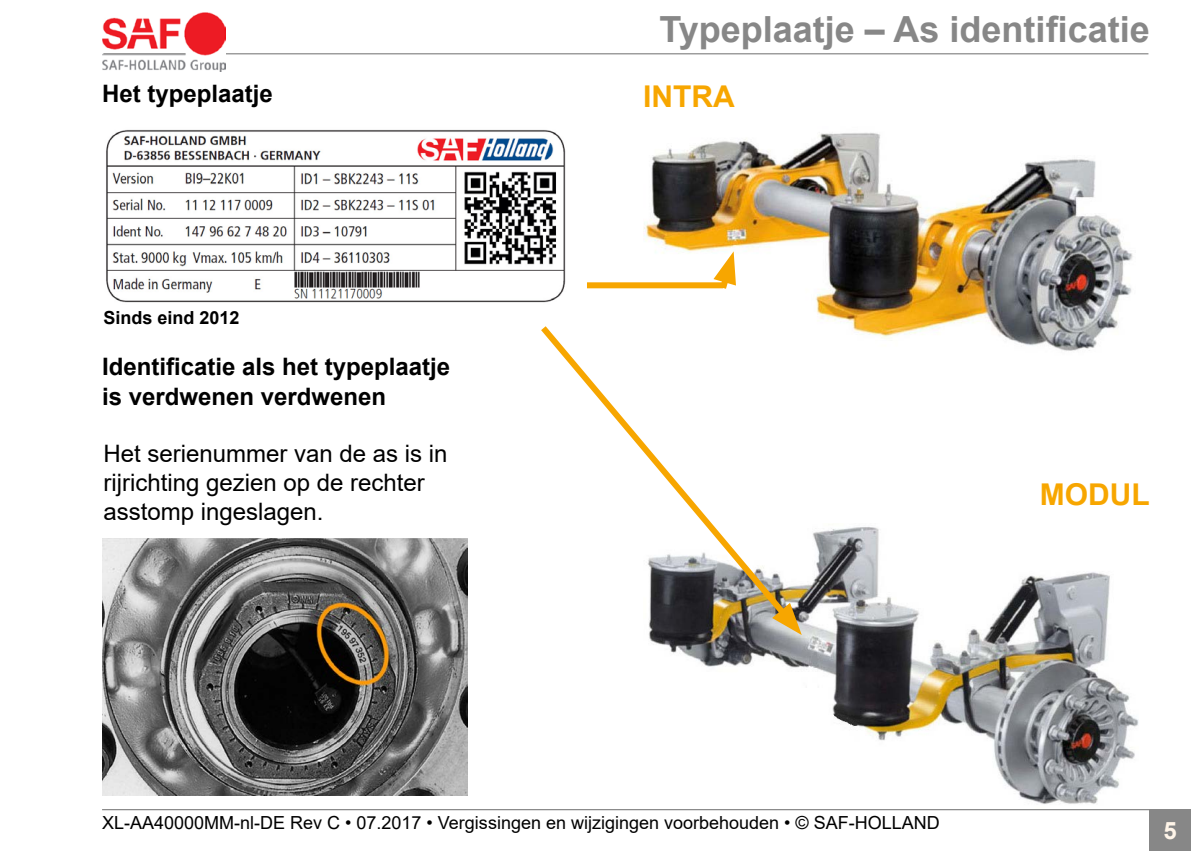
<style>
.page{position:relative;width:1191px;height:851px;background:#fff}
.page>*{position:absolute;margin:0;border:0;box-sizing:border-box;transform-origin:0 0}
.Ueberschrift_1_recht{font:700 36px "Arial";color:#878787}
.Ueberschrift_Orange{font:700 30px "Arial";color:#f7a600}
.Standard_Schrift_8{font:24px/28.8px "Arial";color:#000}
.Ueberschrift_2{font:700 24px/30px "Arial";color:#000}
.t1{font:700 24px "Arial";color:#fff5e9}
.t2{font:18px "Arial";color:#000}
.Standard_Schrift_6{font:700 18px "Arial";color:#000}
</style>
<div class="page">
<hr style="left:225px;top:53px;width:923px;height:1px;background:#878787">
<img style="left:102px;top:13px;width:123px;height:58px">
<hr style="left:103px;top:53px;width:83px;height:1px;background:#878787">
<hr style="left:102px;top:808px;width:1089px;height:2px;background:#878787">
<div style="left:1149px;top:808px;width:42px;height:42px;background:#878787"></div>
<img style="left:106px;top:130px;width:460px;height:173px">
<img style="left:643px;top:133px;width:490px;height:218px">
<img style="left:649px;top:527px;width:489px;height:277px">
<img style="left:102px;top:538px;width:366px;height:257px">
<div style="left:587px;top:282px;width:136px;height:6px;background:#f7a600"></div>
<svg style="left:593px;top:251px;width:143px;height:44px"></svg>
<svg style="left:541px;top:320px;width:256px;height:307px"></svg>
<svg style="left:772px;top:602px;width:29px;height:33px"></svg>
<p class="Ueberschrift_2" style="left:102px;top:79px;width:172px">Het typeplaatje</p>
<p class="Standard_Schrift_6" style="left:103px;top:305px;width:138px">Sinds eind 2012</p>
<p class="Ueberschrift_2" style="left:102px;top:351px;width:350px">Identificatie als het typeplaatje is verdwenen verdwenen</p>
<p class="Standard_Schrift_8" style="left:103px;top:439px;width:346px">Het serienummer van de as is in rijrichting gezien op de rechter asstomp ingeslagen.</p>
<p class="Ueberschrift_1_recht" style="left:659px;top:4px;width:492px">Typeplaatje – As identificatie</p>
<p class="Ueberschrift_Orange" style="left:643px;top:75px;width:93px">INTRA</p>
<p class="Ueberschrift_Orange" style="left:1039px;top:473px;width:111px">MODUL</p>
<p class="t2" style="left:102px;top:810px;width:839px">XL-AA40000MM-nl-DE Rev C • 07.2017 • Vergissingen en wijzigingen voorbehouden • © SAF-HOLLAND</p>
<h3 class="t1" style="left:1163px;top:813px;width:15px">5</h3>
</div>
